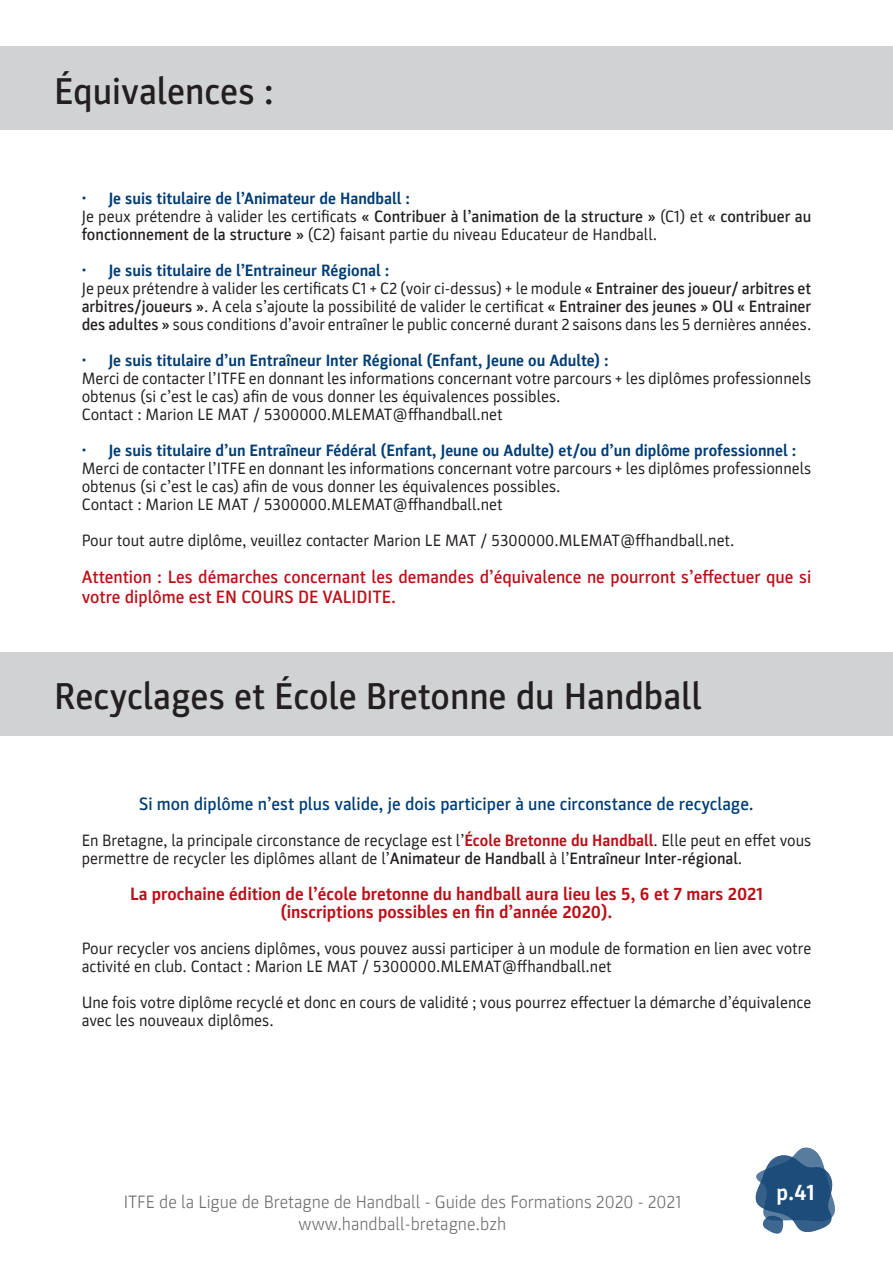
<style>
.page{position:relative;width:893px;height:1263px;background:#fff}
.page>*{position:absolute;margin:0;border:0;box-sizing:border-box;transform-origin:0 0}
.t1{font:500 37.5px "Parka";color:#231f20}
.t2{font:700 22.5px "Parka";color:#fff}
.t3{font:500 18px/19.5px "Parka";color:#bb1018}
.t4{font:700 18px/18px "Parka";color:#bb1018;text-align:center}
.t5{font:300 18px/21.6px "Parka";color:#6c6d70;text-align:center}
.t6{font:500 18px "Parka";color:#003d76}
.t7{font:16.5px/18px "Parka";color:#231f20}
.t8{font:700 16.5px "Parka";color:#003d76}
.s1{font-weight:700;color:#003d76}
.s2{font-weight:500}
.s3{font-weight:700;color:#bb1018}
</style>
<div class="page">
<img style="left:755px;top:1147px;width:80px;height:87px">
<div style="left:0;top:47px;width:893px;height:83px;background:#d1d2d4"></div>
<div style="left:0;top:652px;width:893px;height:83px;background:#d1d2d4"></div>
<h1 class="t1" style="left:54px;top:70px;width:221px">Équivalences :</h1>
<p class="t7" style="left:82px;top:189px;width:731px"><span class="s1">• Je suis titulaire de l’Animateur de Handball :<br></span>Je peux prétendre à valider les certificats <span class="s2">« Contribuer à l’animation de la structure »</span> (C1) et <span class="s2">« contribuer au fonctionnement de la structure »</span> (C2) faisant partie du niveau Educateur de Handball.</p>
<p class="t7" style="left:82px;top:261px;width:731px"><span class="s1">• Je suis titulaire de l’Entraineur Régional :<br></span>Je peux prétendre à valider les certificats C1 + C2 (voir ci-dessus) + le module <span class="s2">« Entrainer des joueur/ arbitres et arbitres/joueurs »</span>. A cela s’ajoute la possibilité de valider le certificat <span class="s2">« Entrainer des jeunes » OU « Entrainer des adultes »</span> sous conditions d’avoir entraîner le public concerné durant 2 saisons dans les 5 dernières années.</p>
<p class="t8" style="left:82px;top:351px;width:529px">• Je suis titulaire d’un Entraîneur Inter Régional (Enfant, Jeune ou Adulte) :</p>
<p class="t7" style="left:82px;top:369px;width:731px">Merci de contacter l’ITFE en donnant les informations concernant votre parcours + les diplômes professionnels obtenus (si c’est le cas) afin de vous donner les équivalences possibles.<br>Contact : Marion LE MAT / 5300000.MLEMAT@ffhandball.net</p>
<p class="t8" style="left:82px;top:441px;width:716px">• Je suis titulaire d’un Entraîneur Fédéral (Enfant, Jeune ou Adulte) et/ou d’un diplôme professionnel :</p>
<p class="t7" style="left:82px;top:459px;width:731px">Merci de contacter l’ITFE en donnant les informations concernant votre parcours + les diplômes professionnels obtenus (si c’est le cas) afin de vous donner les équivalences possibles.<br>Contact : Marion LE MAT / 5300000.MLEMAT@ffhandball.net</p>
<p class="t7" style="left:82px;top:531px;width:654px">Pour tout autre diplôme, veuillez contacter Marion LE MAT / 5300000.MLEMAT@ffhandball.net.</p>
<p class="t3" style="left:82px;top:568px;width:731px">Attention : Les démarches concernant les demandes d’équivalence ne pourront s’effectuer que si votre diplôme est EN COURS DE VALIDITE.</p>
<h1 class="t1" style="left:54px;top:675px;width:649px">Recyclages et École Bretonne du Handball</h1>
<p class="t6" style="left:139px;top:794px;width:616px">Si mon diplôme n’est plus valide, je dois participer à une circonstance de recyclage.</p>
<p class="t7" style="left:82px;top:832px;width:731px">En Bretagne, la principale circonstance de recyclage est l’<span class="s3">École Bretonne du Handball</span>. Elle peut en effet vous permettre de recycler les diplômes allant de l’<span class="s2">Animateur de Handball</span> à l’<span class="s2">Entraîneur Inter-régional</span>.</p>
<p class="t4" style="left:130px;top:885px;width:634px">La prochaine édition de l’école bretonne du handball aura lieu les 5, 6 et 7 mars 2021 (inscriptions possibles en fin d’année 2020).</p>
<p class="t7" style="left:82px;top:940px;width:731px">Pour recycler vos anciens diplômes, vous pouvez aussi participer à un module de formation en lien avec votre activité en club. Contact : Marion LE MAT / 5300000.MLEMAT@ffhandball.net</p>
<p class="t7" style="left:82px;top:994px;width:731px">Une fois votre diplôme recyclé et donc en cours de validité ; vous pourrez effectuer la démarche d’équivalence avec les nouveaux diplômes.</p>
<p class="t5" style="left:124px;top:1191px;width:559px">ITFE de la Ligue de Bretagne de Handball - Guide des Formations 2020 - 2021 www.handball-bretagne.bzh</p>
<h2 class="t2" style="left:777px;top:1179px;width:39px">p.41</h2>
</div>
